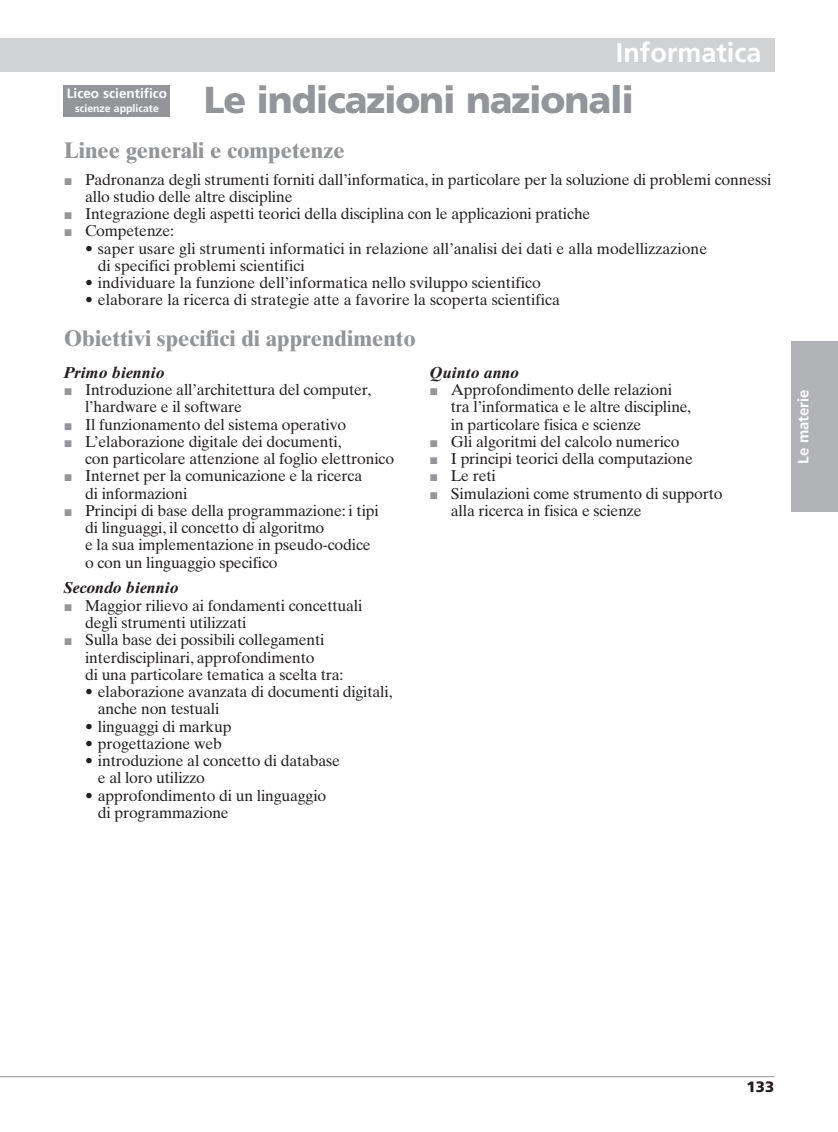
<style>
.page{position:relative;width:838px;height:1132px;background:#fff}
.page>*{position:absolute;margin:0;border:0;box-sizing:border-box;transform-origin:0 0}
.t1{font:900 37.5px "Frutiger";letter-spacing:-.03em;color:#939598}
.t2{font:700 27px "Frutiger";color:#fff}
.t3{font:700 22.5px "Times Ten";color:#939598}
.t4{font:15.75px/17.2px "Times Ten";letter-spacing:-.01em;color:#231f20}
.t5{font:italic 700 15.75px "Times Ten";color:#231f20}
.t6{font:700 15px "Frutiger";color:#fff}
.t7{font:900 15px "Frutiger";color:#231f20}
.t8{font:700 13.5px "Frutiger";color:#fff}
.t9{font:700 10.5px "Frutiger";color:#fff}
.s1{font-family:"European Pi Three";color:#939598}
</style>
<div class="page">
<div style="left:791px;top:341px;width:47px;height:170px;background:#b2b3b7"></div>
<div style="left:0;top:38px;width:774px;height:34px;background:#d1d2d4"></div>
<hr style="left:0;top:1075px;width:774px;height:1px;background:#939598">
<div style="left:64px;top:85px;width:106px;height:32px;background:#939598"></div>
<h2 class="t2" style="left:616px;top:42px;width:147px">Informatica</h2>
<h1 class="t1" style="left:204px;top:85px;width:432px">Le indicazioni nazionali</h1>
<h3 class="t3" style="left:64px;top:142px;width:282px">Linee generali e competenze</h3>
<p class="t4" style="left:85px;top:172px;width:688px;text-indent:-21px"><span class="s1">-</span> Padronanza degli strumenti forniti dall’informatica, in particolare per la soluzione di problemi connessi allo studio delle altre discipline</p>
<p class="t4" style="left:64px;top:206px;width:528px"><span class="s1">-</span> Integrazione degli aspetti teorici della disciplina con le applicazioni pratiche</p>
<p class="t4" style="left:64px;top:224px;width:112px"><span class="s1">-</span> Competenze:</p>
<p class="t4" style="left:98px;top:241px;width:611px;text-indent:-13px">• saper usare gli strumenti informatici in relazione all’analisi dei dati e alla modellizzazione di specifici problemi scientifici</p>
<p class="t4" style="left:85px;top:275px;width:457px">• individuare la funzione dell’informatica nello sviluppo scientifico</p>
<p class="t4" style="left:85px;top:293px;width:476px">• elaborare la ricerca di strategie atte a favorire la scoperta scientifica</p>
<p class="t8" style="left:67px;top:88px;width:102px">Liceo scientifico</p>
<p class="t9" style="left:75px;top:104px;width:85px">scienze applicate</p>
<h3 class="t3" style="left:64px;top:330px;width:353px">Obiettivi specifici di apprendimento</h3>
<p class="t5" style="left:64px;top:366px;width:102px">Primo biennio</p>
<p class="t4" style="left:85px;top:382px;width:288px;text-indent:-21px"><span class="s1">-</span> Introduzione all’architettura del computer, l’hardware e il software</p>
<p class="t4" style="left:64px;top:417px;width:284px"><span class="s1">-</span> Il funzionamento del sistema operativo</p>
<p class="t4" style="left:85px;top:434px;width:310px;text-indent:-21px"><span class="s1">-</span> L’elaborazione digitale dei documenti,<br>con particolare attenzione al foglio elettronico</p>
<p class="t4" style="left:85px;top:469px;width:279px;text-indent:-21px"><span class="s1">-</span> Internet per la comunicazione e la ricerca di informazioni</p>
<p class="t4" style="left:85px;top:503px;width:295px;text-indent:-21px"><span class="s1">-</span> Principi di base della programmazione: i tipi di linguaggi, il concetto di algoritmo<br>e la sua implementazione in pseudo-codice o con un linguaggio specifico</p>
<p class="t5" style="left:64px;top:581px;width:116px">Secondo biennio</p>
<p class="t4" style="left:85px;top:598px;width:279px;text-indent:-21px"><span class="s1">-</span> Maggior rilievo ai fondamenti concettuali degli strumenti utilizzati</p>
<p class="t4" style="left:85px;top:632px;width:260px;text-indent:-21px"><span class="s1">-</span> Sulla base dei possibili collegamenti interdisciplinari, approfondimento<br>di una particolare tematica a scelta tra:</p>
<p class="t4" style="left:98px;top:684px;width:296px;text-indent:-13px">• elaborazione avanzata di documenti digitali, anche non testuali</p>
<p class="t4" style="left:85px;top:719px;width:148px">• linguaggi di markup</p>
<p class="t4" style="left:85px;top:736px;width:138px">• progettazione web</p>
<p class="t4" style="left:98px;top:753px;width:244px;text-indent:-13px">• introduzione al concetto di database e al loro utilizzo</p>
<p class="t4" style="left:98px;top:787px;width:230px;text-indent:-13px">• approfondimento di un linguaggio di programmazione</p>
<p class="t5" style="left:429px;top:366px;width:91px">Quinto anno</p>
<p class="t4" style="left:451px;top:382px;width:242px;text-indent:-21px"><span class="s1">-</span> Approfondimento delle relazioni tra l’informatica e le altre discipline, in particolare fisica e scienze</p>
<p class="t4" style="left:429px;top:434px;width:251px"><span class="s1">-</span> Gli algoritmi del calcolo numerico</p>
<p class="t4" style="left:429px;top:451px;width:265px"><span class="s1">-</span> I principi teorici della computazione</p>
<p class="t4" style="left:429px;top:469px;width:68px"><span class="s1">-</span> Le reti</p>
<p class="t4" style="left:451px;top:486px;width:273px;text-indent:-21px"><span class="s1">-</span> Simulazioni come strumento di supporto alla ricerca in fisica e scienze</p>
<p class="t6" style="left:797px;top:463px;width:76px;rotate:-90deg">Le materie</p>
<p class="t7" style="left:746px;top:1080px;width:29px">133</p>
</div>
